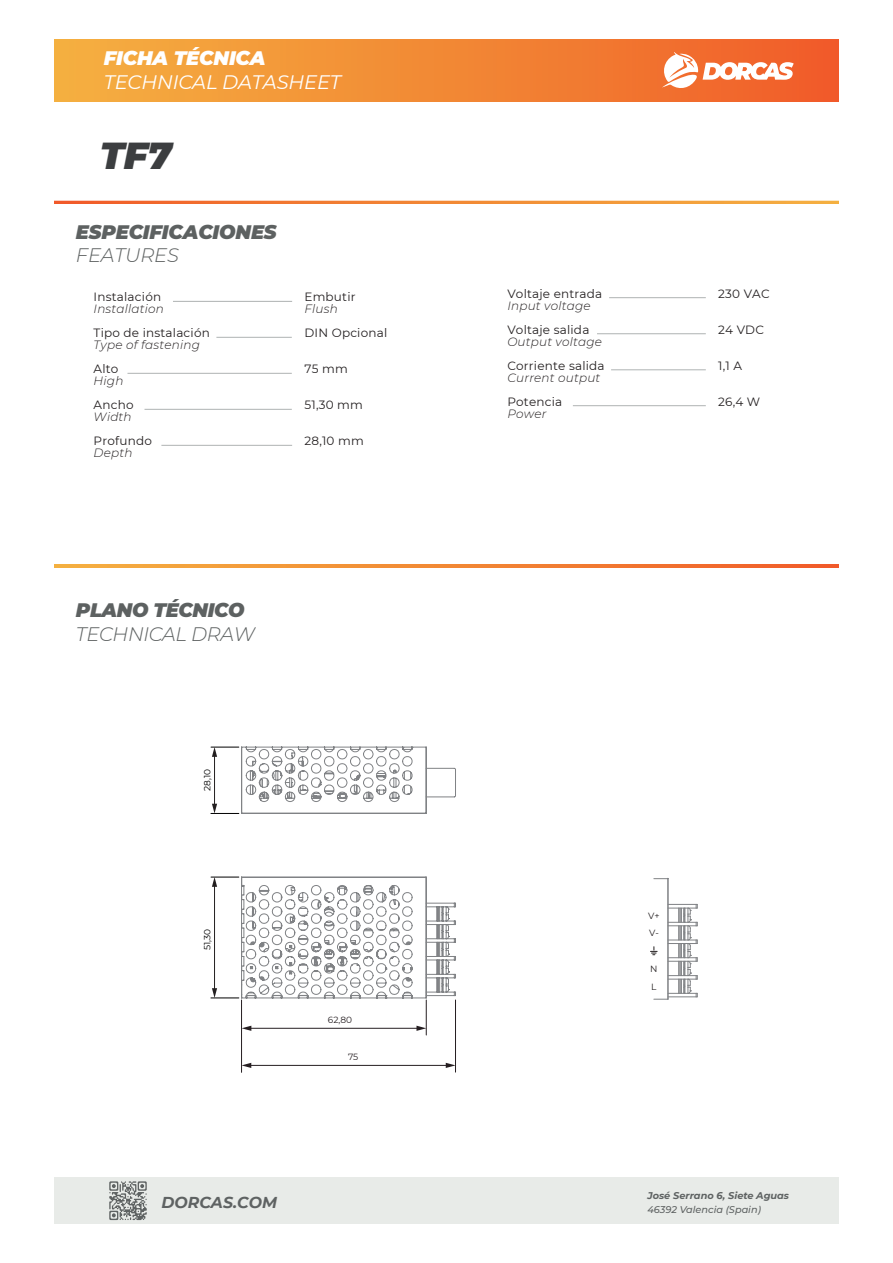
<style>
.page{position:relative;width:893px;height:1263px;background:#fff}
.page>*{position:absolute;margin:0;border:0;box-sizing:border-box;transform-origin:0 0}
.t1{font:italic 900 37.5px "Montserrat";color:#3c3e40}
.t2{font:italic 900 19.5px "Montserrat";letter-spacing:-.01em;color:#5d6161}
.t3{font:italic 300 19.5px "Montserrat";letter-spacing:-.02em;color:#5d6161}
.t4{font:italic 19.5px "Montserrat";letter-spacing:-.01em;color:#fff}
.t5{font:italic 900 19.5px "Montserrat";letter-spacing:-.01em;color:#fff}
.t6{font:italic 700 15.75px "Montserrat";color:#5e6262}
.t7{font:12px "Montserrat";letter-spacing:.015em;color:#231f20}
.t8{font:italic 300 12px "Montserrat";letter-spacing:.015em;color:#231f20}
.t9{font:italic 700 9.75px "Montserrat";color:#5e6262}
.t10{font:italic 500 9.75px "Montserrat";color:#5e6262}
.t11{font:9px "Montserrat";color:#000001}
.t12{font:9px "Montserrat";color:#251e21}
.t13{font:9px "Montserrat";color:#231f20}
</style>
<div class="page">
<hr style="left:173px;top:301px;width:119px;height:1px;background:#afb3b3">
<hr style="left:216px;top:337px;width:76px;height:1px;background:#afb3b3">
<hr style="left:127px;top:373px;width:165px;height:1px;background:#afb3b3">
<div style="left:54px;top:1178px;width:785px;height:46px;background:#e8ebe8"></div>
<img style="left:55px;top:201px;width:784px;height:3px">
<img style="left:54px;top:39px;width:785px;height:63px">
<svg style="left:661px;top:52px;width:133px;height:39px"></svg>
<svg style="left:109px;top:1181px;width:38px;height:39px"></svg>
<hr style="left:597px;top:333px;width:109px;height:1px;background:#afb3b3">
<hr style="left:609px;top:297px;width:97px;height:1px;background:#afb3b3">
<img style="left:54px;top:564px;width:785px;height:3px">
<hr style="left:145px;top:409px;width:147px;height:1px;background:#afb3b3">
<hr style="left:161px;top:445px;width:131px;height:1px;background:#afb3b3">
<hr style="left:611px;top:369px;width:95px;height:1px;background:#afb3b3">
<hr style="left:573px;top:405px;width:133px;height:1px;background:#afb3b3">
<hr style="left:250px;top:1028px;width:168px;height:1px;background:#251e21">
<svg style="left:416px;top:1026px;width:10px;height:5px"></svg>
<svg style="left:242px;top:1026px;width:9px;height:5px"></svg>
<hr style="left:426px;top:1000px;width:1px;height:35px;background:#251e21">
<svg style="left:211px;top:747px;width:245px;height:67px"></svg>
<hr style="left:241px;top:1000px;width:1px;height:72px;background:#251e21">
<hr style="left:249px;top:1065px;width:198px;height:1px;background:#251e21">
<svg style="left:446px;top:1063px;width:9px;height:5px"></svg>
<svg style="left:242px;top:1063px;width:9px;height:5px"></svg>
<hr style="left:455px;top:1000px;width:1px;height:72px;background:#251e21">
<svg style="left:211px;top:876px;width:245px;height:123px"></svg>
<hr style="left:668px;top:879px;width:1px;height:120px;background:#808285">
<svg style="left:654px;top:878px;width:15px;height:1px"></svg>
<svg style="left:650px;top:904px;width:48px;height:96px"></svg>
<h2 class="t5" style="left:104px;top:44px;width:163px">FICHA TÉCNICA</h2>
<h2 class="t4" style="left:104px;top:69px;width:239px">TECHNICAL DATASHEET</h2>
<h1 class="t1" style="left:100px;top:127px;width:73px">TF7</h1>
<h2 class="t2" style="left:76px;top:217px;width:202px">ESPECIFICACIONES</h2>
<h2 class="t3" style="left:76px;top:242px;width:104px">FEATURES</h2>
<p class="t7" style="left:94px;top:289px;width:69px">Instalación</p>
<p class="t8" style="left:94px;top:301px;width:72px">Installation</p>
<p class="t7" style="left:94px;top:325px;width:118px">Tipo de instalación</p>
<p class="t8" style="left:94px;top:337px;width:108px">Type of fastening</p>
<p class="t7" style="left:94px;top:361px;width:26px">Alto</p>
<p class="t8" style="left:94px;top:373px;width:31px">High</p>
<p class="t7" style="left:94px;top:397px;width:41px">Ancho</p>
<p class="t8" style="left:94px;top:409px;width:40px">Width</p>
<p class="t7" style="left:94px;top:433px;width:60px">Profundo</p>
<p class="t8" style="left:94px;top:445px;width:40px">Depth</p>
<p class="t7" style="left:304px;top:289px;width:53px">Embutir</p>
<p class="t8" style="left:304px;top:301px;width:35px">Flush</p>
<p class="t7" style="left:304px;top:325px;width:84px">DIN Opcional</p>
<p class="t7" style="left:304px;top:361px;width:45px">75 mm</p>
<p class="t7" style="left:304px;top:397px;width:60px">51,30 mm</p>
<p class="t7" style="left:304px;top:433px;width:61px">28,10 mm</p>
<h2 class="t2" style="left:76px;top:596px;width:170px">PLANO TÉCNICO</h2>
<h2 class="t3" style="left:76px;top:620px;width:181px">TECHNICAL DRAW</h2>
<p class="t11" style="left:201px;top:791px;width:23px;rotate:-90deg">28,10</p>
<p class="t11" style="left:201px;top:950px;width:23px;rotate:-90deg">51,30</p>
<p class="t12" style="left:328px;top:1014px;width:26px">62,80</p>
<p class="t12" style="left:348px;top:1051px;width:12px">75</p>
<h3 class="t6" style="left:161px;top:1191px;width:117px">DORCAS.COM</h3>
<p class="t7" style="left:507px;top:285px;width:96px">Voltaje entrada</p>
<p class="t8" style="left:507px;top:297px;width:85px">Input voltage</p>
<p class="t7" style="left:507px;top:321px;width:84px">Voltaje salida</p>
<p class="t8" style="left:507px;top:333px;width:96px">Output voltage</p>
<p class="t7" style="left:507px;top:357px;width:99px">Corriente salida</p>
<p class="t8" style="left:507px;top:369px;width:94px">Current output</p>
<p class="t7" style="left:507px;top:393px;width:56px">Potencia</p>
<p class="t8" style="left:507px;top:405px;width:41px">Power</p>
<p class="t7" style="left:718px;top:285px;width:53px">230 VAC</p>
<p class="t7" style="left:718px;top:321px;width:47px">24 VDC</p>
<p class="t7" style="left:718px;top:357px;width:25px">1,1 A</p>
<p class="t7" style="left:718px;top:393px;width:44px">26,4 W</p>
<p class="t13" style="left:648px;top:909px;width:13px">V+</p>
<p class="t13" style="left:649px;top:927px;width:11px">V-</p>
<p class="t13" style="left:650px;top:962px;width:9px">N</p>
<p class="t13" style="left:651px;top:981px;width:7px">L</p>
<p class="t9" style="left:647px;top:1188px;width:143px">José Serrano 6, Siete Aguas</p>
<p class="t10" style="left:647px;top:1202px;width:115px">46392 Valencia (Spain)</p>
</div>
